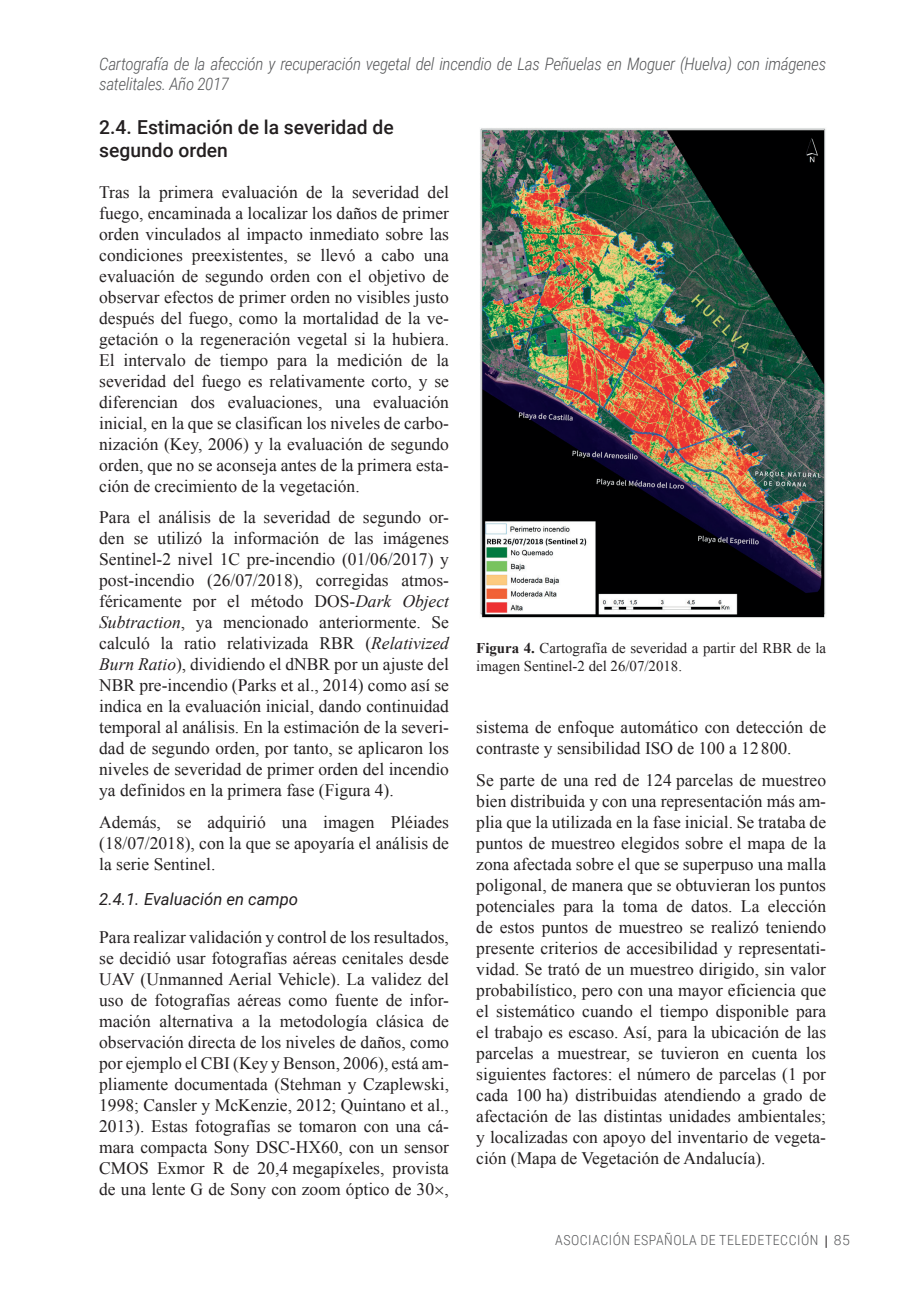
<style>
.page{position:relative;width:908px;height:1300px;background:#fff}
.page>*{position:absolute;margin:0;border:0;box-sizing:border-box;transform-origin:0 0}
.t1{font:500 19.25px/23.1px "Roboto";color:#231f20}
.TD_06_TXT_GRAL_esp{font:17.5px/21px "Times New Roman";color:#231f20;text-align:justify}
.t2{font:italic 300 17.15px/20.7px "Roboto Condensed";letter-spacing:-.02em;color:#57585a}
.t3{font:italic 16.62px "Roboto";color:#231f20}
.TD_09_PIE_FOTO{font:14.88px/17.8px "Times New Roman";color:#231f20}
.t4{font:300 14px "Roboto Condensed";letter-spacing:.035em;color:#57585a}
.t5{font:300 14px "Roboto";color:#57585a}
.s1{font-style:italic}
.s2{font-family:"Helvetica Neue LTW1 G";font-weight:300;font-stretch:condensed}
.s3{font-weight:700}
</style>
<div class="page">
<svg style="left:826px;top:1235px;width:1px;height:13px"></svg>
<img style="left:480px;top:128px;width:346px;height:490px">
<p class="t2" style="left:99px;top:53px;width:728px">Cartografía de la afección y recuperación vegetal del incendio de Las Peñuelas en Moguer (Huelva) con imágenes satelitales. Año 2017</p>
<p class="t1" style="left:99px;top:115px;width:296px">2.4. Estimación de la severidad de segundo orden</p>
<p class="TD_06_TXT_GRAL_esp" style="left:99px;top:181px;width:351px">Tras la primera evaluación de la severidad del fuego, encaminada a localizar los daños de primer orden vinculados al impacto inmediato sobre las condiciones preexistentes, se llevó a cabo una evaluación de segundo orden con el objetivo de observar efectos de primer orden no visibles justo después del fuego, como la mortalidad de la ve&shy;getación o la regeneración vegetal si la hubiera.<br>El intervalo de tiempo para la medición de la severidad del fuego es relativamente corto, y se diferencian dos evaluaciones, una evaluación inicial, en la que se clasifican los niveles de carbo&shy;nización (Key, 2006) y la evaluación de segundo orden, que no se aconseja antes de la primera esta&shy;ción de crecimiento de la vegetación.</p>
<p class="TD_06_TXT_GRAL_esp" style="left:99px;top:506px;width:351px">Para el análisis de la severidad de segundo or&shy;den se utilizó la información de las imágenes Sentinel-2 nivel 1C pre-incendio (01/06/2017) y post-incendio (26/07/2018), corregidas atmos&shy;féricamente por el método DOS-<span class="s1">Dark Object Subtraction</span>, ya mencionado anteriormente. Se calculó la ratio relativizada RBR (<span class="s1">Relativized Burn Ratio</span>), dividiendo el dNBR por un ajuste del NBR pre-incendio (Parks et al., 2014) como así se indica en la evaluación inicial, dando continuidad temporal al análisis. En la estimación de la severi&shy;dad de segundo orden, por tanto, se aplicaron los niveles de severidad de primer orden del incendio ya definidos en la primera fase (Figura 4).</p>
<p class="TD_06_TXT_GRAL_esp" style="left:99px;top:811px;width:351px">Además, se adquirió una imagen Pléiades (18/07/2018), con la que se apoyaría el análisis de la serie Sentinel.</p>
<p class="t3" style="left:99px;top:888px;width:200px">2.4.1. Evaluación en campo</p>
<p class="TD_06_TXT_GRAL_esp" style="left:99px;top:926px;width:351px">Para realizar validación y control de los resultados, se decidió usar fotografías aéreas cenitales desde UAV (Unmanned Aerial Vehicle). La validez del uso de fotografías aéreas como fuente de infor&shy;mación alternativa a la metodología clásica de observación directa de los niveles de daños, como por ejemplo el CBI (Key y Benson, 2006), está am&shy;pliamente documentada (Stehman y Czaplewski, 1998; Cansler y McKenzie, 2012; Quintano et al., 2013). Estas fotografías se tomaron con una cá&shy;mara compacta Sony DSC-HX60, con un sensor CMOS Exmor R de 20,4 megapíxeles, provista de una lente G de Sony con zoom óptico de 30<span class="s2">×</span>,</p>
<p class="TD_09_PIE_FOTO" style="left:476px;top:638px;width:351px"><span class="s3">Figura 4.</span> Cartografía de severidad a partir del RBR de la imagen Sentinel-2 del 26/07/2018.</p>
<p class="TD_06_TXT_GRAL_esp" style="left:476px;top:716px;width:351px">sistema de enfoque automático con detección de contraste y sensibilidad ISO de 100 a 12800.</p>
<p class="TD_06_TXT_GRAL_esp" style="left:476px;top:769px;width:351px">Se parte de una red de 124 parcelas de muestreo bien distribuida y con una representación más am&shy;plia que la utilizada en la fase inicial. Se trataba de puntos de muestreo elegidos sobre el mapa de la zona afectada sobre el que se superpuso una malla poligonal, de manera que se obtuvieran los puntos potenciales para la toma de datos. La elección de estos puntos de muestreo se realizó teniendo presente criterios de accesibilidad y representati&shy;vidad. Se trató de un muestreo dirigido, sin valor probabilístico, pero con una mayor eficiencia que el sistemático cuando el tiempo disponible para el trabajo es escaso. Así, para la ubicación de las parcelas a muestrear, se tuvieron en cuenta los siguientes factores: el número de parcelas (1 por cada 100 ha) distribuidas atendiendo a grado de afectación de las distintas unidades ambientales; y localizadas con apoyo del inventario de vegeta&shy;ción (Mapa de Vegetación de Andalucía).</p>
<p class="t4" style="left:555px;top:1230px;width:265px">ASOCIACIÓN ESPAÑOLA DE TELEDETECCIÓN</p>
<p class="t5" style="left:834px;top:1230px;width:18px">85</p>
</div>
